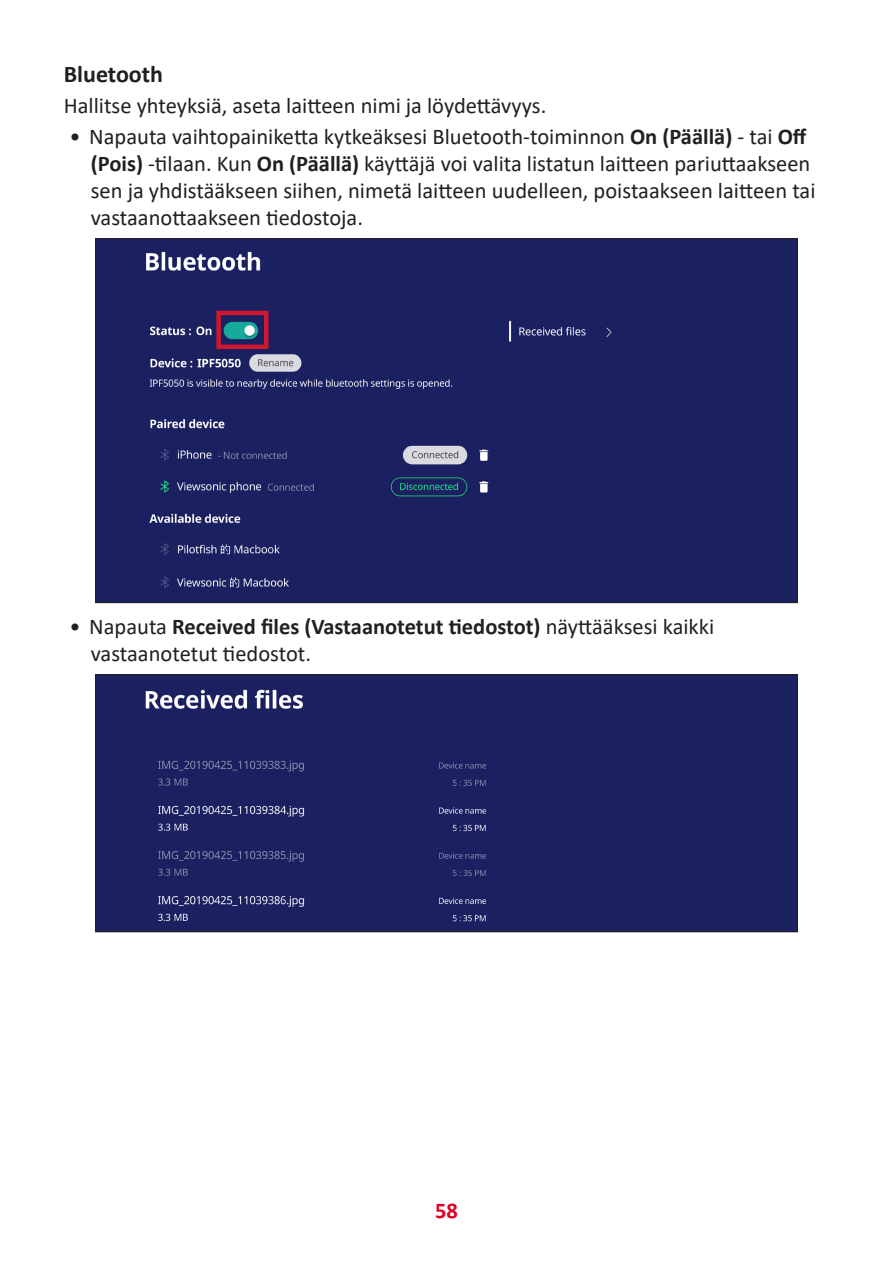
<style>
.page{position:relative;width:893px;height:1263px;background:#fff}
.page>*{position:absolute;margin:0;border:0;box-sizing:border-box;transform-origin:0 0}
.t1{font:700 24px "Calibri";color:#231f20}
.Body{font:22.5px/27px "Calibri";color:#231f20}
.t2{font:700 22.5px "Calibri";color:#db0025}
.s1{font-weight:700}
</style>
<div class="page">
<div style="left:97px;top:240px;width:699px;height:361px;background:#1b2060"></div>
<div style="left:216px;top:311px;width:52px;height:38px;border:4px solid #ce182f"></div>
<div style="left:97px;top:676px;width:699px;height:254px;background:#1b2060"></div>
<div style="left:95px;top:674px;width:703px;height:258px;border:1px solid #231f20"></div>
<p class="t1" style="left:64px;top:57px;width:101px">Bluetooth</p>
<p class="Body" style="left:64px;top:91px;width:484px">Hallitse yhteyksiä, aseta laitteen nimi ja löydettävyys.</p>
<p class="Body" style="left:91px;top:123px;width:726px;text-indent:-21px">• Napauta vaihtopainiketta kytkeäksesi Bluetooth-toiminnon <span class="s1">On (Päällä)</span> - tai <span class="s1">Off (Pois)</span> -tilaan. Kun <span class="s1">On (Päällä)</span> käyttäjä voi valita listatun laitteen pariuttaakseen sen ja yhdistääkseen siihen, nimetä laitteen uudelleen, poistaakseen laitteen tai vastaanottaakseen tiedostoja.</p>
<p class="Body" style="left:91px;top:613px;width:625px;text-indent:-21px">• Napauta <span class="s1">Received files (Vastaanotetut tiedostot)</span> näyttääksesi kaikki vastaanotetut tiedostot.</p>
<p class="t2" style="left:435px;top:1194px;width:24px">58</p>
</div>
